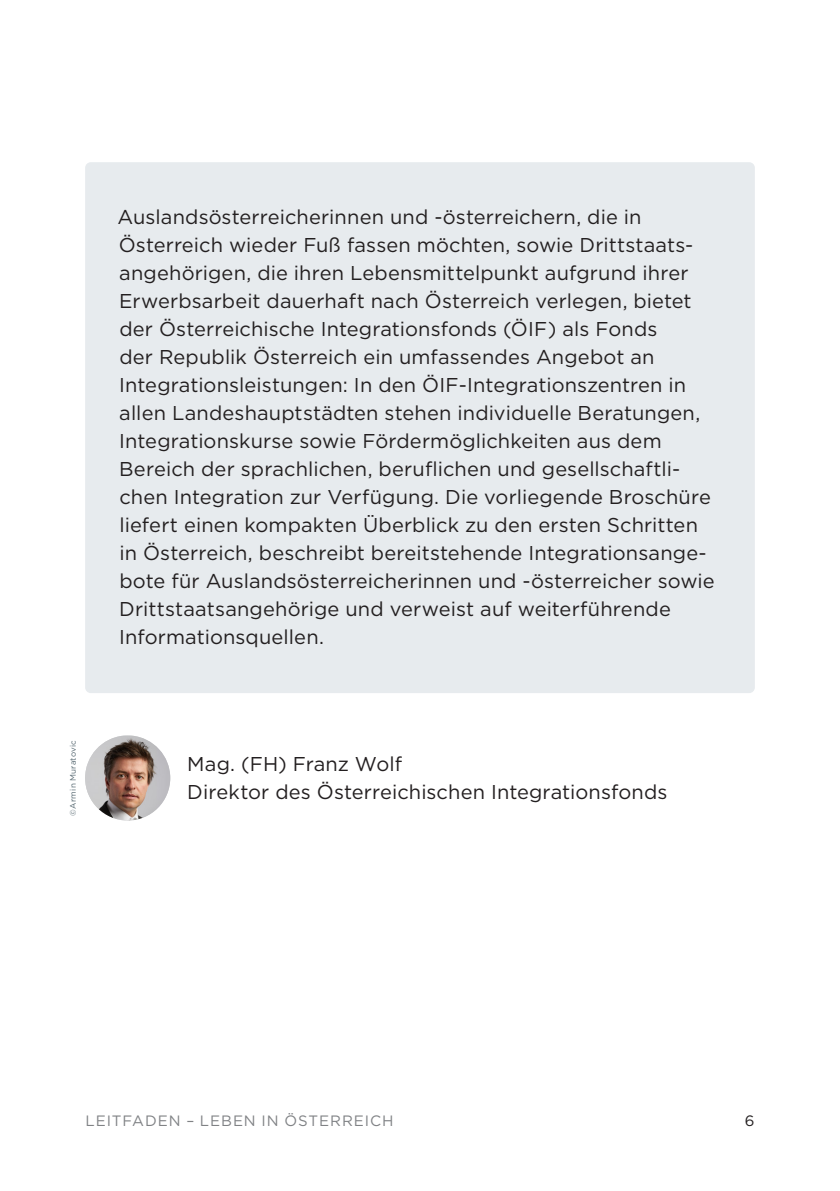
<style>
.page{position:relative;width:840px;height:1191px;background:#fff}
.page>*{position:absolute;margin:0;border:0;box-sizing:border-box;transform-origin:0 0}
.Grußwort{font:20px/28px "Gotham";letter-spacing:.005em;color:#231f20}
.Text{font:20px/28px "Gotham";letter-spacing:.005em;color:#231f20}
.t1{font:15px "Gotham";letter-spacing:.06em;color:#808285}
.t2{font:15px "Gotham";color:#231f20}
.Text-2{font:8px "Gotham";letter-spacing:.025em;color:#53656e}
</style>
<div class="page">
<div style="left:85px;top:162px;width:669px;height:531px;background:#e7ebee;border-radius:6px"></div>
<img style="left:85px;top:735px;width:85px;height:85px">
<p class="Text-2" style="left:68px;top:816px;width:77px;rotate:-90deg">© Armin Muratovic</p>
<p class="Grußwort" style="left:117px;top:202px;width:598px">Auslandsösterreicherinnen und -österreichern, die in Österreich wieder Fuß fassen möchten, sowie Drittstaats&shy;angehörigen, die ihren Lebensmittelpunkt aufgrund ihrer Erwerbsarbeit dauerhaft nach Österreich verlegen, bietet der Österreichische Integrationsfonds (ÖIF) als Fonds<br>der Republik Österreich ein umfassendes Angebot an Integrationsleistungen: In den ÖIF-Integrationszentren in allen Landeshauptstädten stehen individuelle Beratungen, Integrationskurse sowie Fördermöglichkeiten aus dem Bereich der sprachlichen, beruflichen und gesellschaftli&shy;chen Integration zur Verfügung. Die vorliegende Broschüre liefert einen kompakten Überblick zu den ersten Schritten in Österreich, beschreibt bereitstehende Integrationsange&shy;bote für Auslandsösterreicherinnen und -österreicher sowie Drittstaatsangehörige und verweist auf weiterführende Informationsquellen.</p>
<p class="Text" style="left:187px;top:749px;width:481px">Mag. (FH) Franz Wolf<br>Direktor des Österreichischen Integrationsfonds</p>
<p class="t1" style="left:86px;top:1111px;width:309px">LEITFADEN – LEBEN IN ÖSTERREICH</p>
<p class="t2" style="left:744px;top:1111px;width:11px">6</p>
</div>
